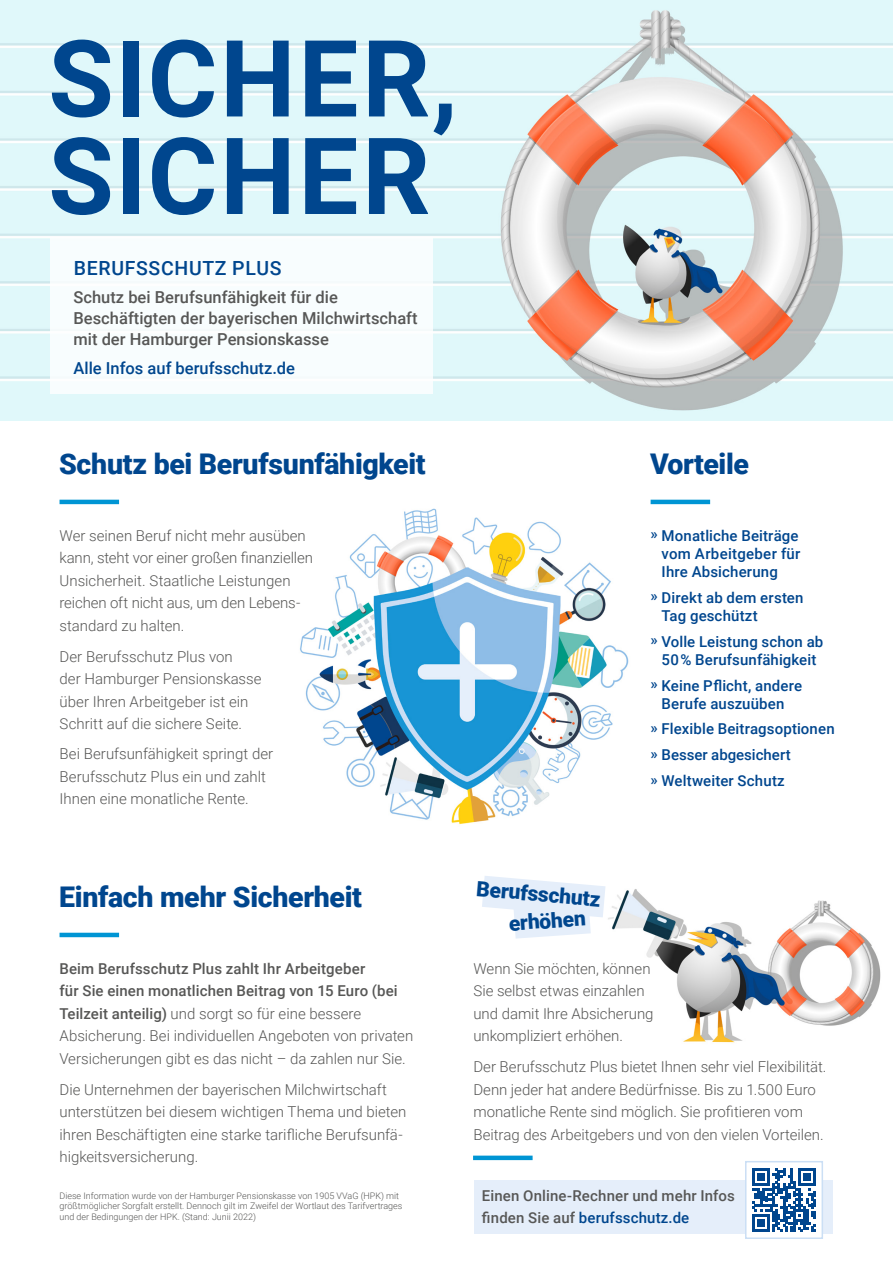
<style>
.page{position:relative;width:893px;height:1263px;background:#fff}
.page>*{position:absolute;margin:0;border:0;box-sizing:border-box;transform-origin:0 0}
.t1{font:700 106.65px/97.5px "Roboto";letter-spacing:.025em;color:#00468e}
.t2{font:900 28.5px "Roboto";letter-spacing:-.01em;color:#00468e}
.t3{font:900 21px "Roboto";color:#00468e}
.t4{font:500 19.5px "Roboto";letter-spacing:.035em;color:#00468e}
.t5{font:500 16.5px/21px "Roboto";color:#575756}
.t6{font:500 16.5px "Roboto";color:#00468e}
.t7{font:300 15px/22.5px "Roboto";color:#575756}
.t8{font:500 15px/18px "Roboto";letter-spacing:.01em;color:#00468e}
.t9{font:500 15px/22.5px "Roboto";letter-spacing:.01em;color:#575756}
.t10{font:300 9px/10.5px "Roboto";color:#575756}
.s1{font-weight:500}
.s2{color:#00468e}
</style>
<div class="page">
<img style="left:0;top:0;width:893px;height:421px">
<img style="left:605px;top:887px;width:276px;height:156px">
<img style="left:300px;top:508px;width:329px;height:317px">
<div style="left:50px;top:237px;width:383px;height:157px;background:#f8fdfe"></div>
<div style="left:474px;top:1179px;width:359px;height:54px;background:#e5eefa"></div>
<svg style="left:482px;top:876px;width:123px;height:62px"></svg>
<hr style="left:60px;top:500px;width:59px;height:4px;background:#0095d4">
<hr style="left:60px;top:933px;width:59px;height:4px;background:#0095d4">
<hr style="left:651px;top:500px;width:59px;height:4px;background:#0095d4">
<div style="left:746px;top:1162px;width:76px;height:76px;background:#fff"></div>
<svg style="left:752px;top:1168px;width:64px;height:64px"></svg>
<div style="left:745px;top:1161px;width:78px;height:78px;border:2px solid #cbdff5"></div>
<div style="left:473px;top:1155px;width:60px;height:5px;background:#0095d4"></div>
<h1 class="t1" style="left:48px;top:26px;width:411px">SICHER,<br>SICHER</h1>
<h3 class="t4" style="left:74px;top:254px;width:209px">BERUFSSCHUTZ PLUS</h3>
<p class="t5" style="left:74px;top:286px;width:346px">Schutz bei Berufsunfähigkeit für die<br>Beschäftigten der bayerischen Milchwirtschaft mit der Hamburger Pensionskasse</p>
<p class="t6" style="left:74px;top:356px;width:223px">Alle Infos auf berufsschutz.de</p>
<h2 class="t2" style="left:59px;top:444px;width:368px">Schutz bei Berufsunfähigkeit</h2>
<p class="t7" style="left:60px;top:524px;width:255px">Wer seinen Beruf nicht mehr ausüben kann, steht vor einer großen finanziellen Unsicherheit. Staatliche Leistungen reichen oft nicht aus, um den Lebens&shy;standard zu halten.</p>
<p class="t7" style="left:60px;top:645px;width:204px">Der Berufsschutz Plus von<br>der Hamburger Pensionskasse über Ihren Arbeitgeber ist ein<br>Schritt auf die sichere Seite.</p>
<p class="t7" style="left:60px;top:742px;width:215px">Bei Berufsunfähigkeit springt der<br>Berufsschutz Plus ein und zahlt<br>Ihnen eine monatliche Rente.</p>
<h2 class="t2" style="left:59px;top:877px;width:304px">Einfach mehr Sicherheit</h2>
<h3 class="t3" style="left:478px;top:873px;width:126px;rotate:5deg">Berufsschutz</h3>
<h3 class="t3" style="left:508px;top:908px;width:79px;rotate:-4deg">erhöhen</h3>
<h2 class="t2" style="left:650px;top:444px;width:100px">Vorteile</h2>
<p class="t8" style="left:662px;top:526px;width:140px;text-indent:-11px">» Monatliche Beiträge vom Arbeitgeber für<br>Ihre Absicherung</p>
<p class="t8" style="left:662px;top:588px;width:143px;text-indent:-11px">» Direkt ab dem ersten<br>Tag geschützt</p>
<p class="t8" style="left:651px;top:632px;width:174px;text-align:center">» Volle Leistung schon ab<br>50 % Berufsunfähigkeit</p>
<p class="t8" style="left:651px;top:676px;width:153px;text-align:center">» Keine Pflicht, andere<br>Berufe auszuüben</p>
<p class="t8" style="left:651px;top:716px;width:186px;line-height:26px">» Flexible Beitragsoptionen » Besser abgesichert<br>» Weltweiter Schutz</p>
<p class="t7" style="left:60px;top:957px;width:355px"><span class="s1">Beim Berufsschutz Plus zahlt Ihr Arbeitgeber<br>für Sie einen monatlichen Beitrag von 15 Euro (bei Teilzeit anteilig)</span> und sorgt so für eine bessere Absicherung. Bei individuellen Angeboten von privaten Versicherungen gibt es das nicht – da zahlen nur Sie.</p>
<p class="t7" style="left:60px;top:1078px;width:348px">Die Unternehmen der bayerischen Milchwirtschaft unterstützen bei diesem wichtigen Thema und bieten ihren Beschäftigten eine starke tarifliche Berufsunfä&shy;higkeitsversicherung.</p>
<p class="t7" style="left:473px;top:957px;width:182px">Wenn Sie möchten, können<br>Sie selbst etwas einzahlen und damit Ihre Absicherung unkompliziert erhöhen.</p>
<p class="t7" style="left:473px;top:1055px;width:355px">Der Berufsschutz Plus bietet Ihnen sehr viel Flexibilität.<br>Denn jeder hat andere Bedürfnisse. Bis zu 1.500 Euro monatliche Rente sind möglich. Sie profitieren vom Beitrag des Arbeitgebers und von den vielen Vorteilen.</p>
<p class="t10" style="left:60px;top:1190px;width:344px">Diese Information wurde von der Hamburger Pensionskasse von 1905 VVaG (HPK) mit größtmöglicher Sorgfalt erstellt. Dennoch gilt im Zweifel der Wortlaut des Tarifvertrages und der Bedingungen der HPK. (Stand: Junii 2022)</p>
<p class="t9" style="left:482px;top:1183px;width:254px">Einen Online-Rechner und mehr Infos finden Sie auf <span class="s2">berufsschutz.de</span></p>
</div>
